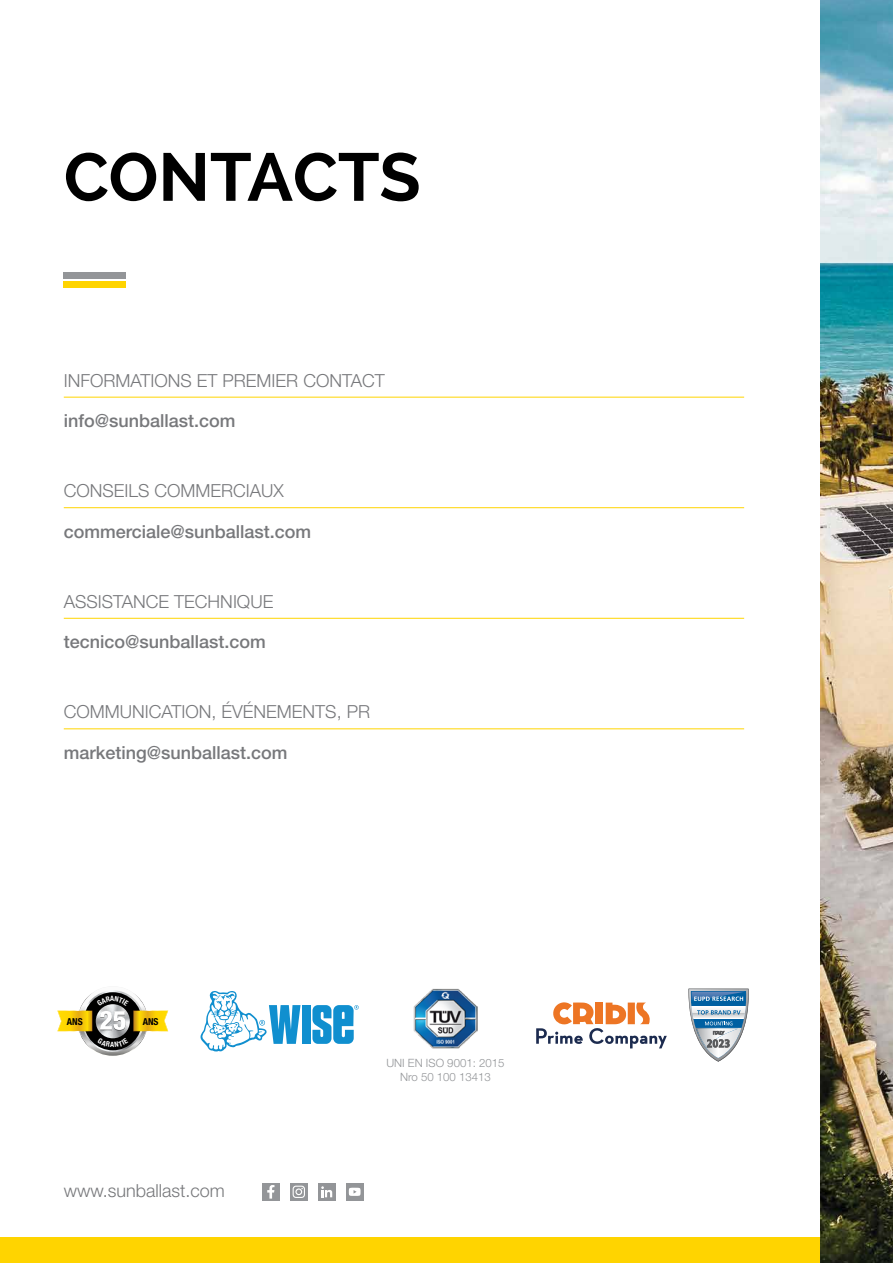
<style>
.page{position:relative;width:893px;height:1263px;background:#fff}
.page>*{position:absolute;margin:0;border:0;box-sizing:border-box;transform-origin:0 0}
.t1{font:700 67.5px "Raleway";letter-spacing:-.005em;color:#000}
.t2{font:300 18px "Helvetica Neue LT Pro";color:#77787b}
.t3{font:500 18px "Helvetica Neue LT Pro";color:#77787b}
.t4{font:300 11.4px/13.6px "Helvetica Neue LT Pro";color:#939598;text-align:center}
.t5{font:700 condensed 9.6px "Helvetica Neue LT Pro";color:#000}
</style>
<div class="page">
<div style="left:0;top:1237px;width:893px;height:26px;background:#ffd400"></div>
<hr style="left:64px;top:397px;width:680px;height:1px;background:#ffd500">
<hr style="left:64px;top:507px;width:680px;height:1px;background:#ffd500">
<hr style="left:64px;top:618px;width:680px;height:1px;background:#ffd500">
<hr style="left:64px;top:728px;width:680px;height:1px;background:#ffd500">
<div style="left:64px;top:281px;width:62px;height:6px;background:#ffd400"></div>
<div style="left:64px;top:273px;width:62px;height:6px;background:#939598"></div>
<div style="left:262px;top:1183px;width:17px;height:17px;background:#939598"></div>
<svg style="left:267px;top:1185px;width:7px;height:13px"></svg>
<svg style="left:290px;top:1183px;width:17px;height:17px"></svg>
<svg style="left:293px;top:1186px;width:12px;height:12px"></svg>
<div style="left:318px;top:1183px;width:17px;height:17px;background:#939598"></div>
<svg style="left:321px;top:1186px;width:11px;height:11px"></svg>
<div style="left:346px;top:1183px;width:17px;height:17px;background:#939598"></div>
<svg style="left:349px;top:1187px;width:12px;height:9px"></svg>
<img style="left:821px;top:0;width:72px;height:1263px">
<img style="left:413px;top:988px;width:65px;height:60px">
<svg style="left:688px;top:988px;width:61px;height:74px"></svg>
<svg style="left:536px;top:1002px;width:131px;height:46px"></svg>
<svg style="left:201px;top:991px;width:99px;height:61px"></svg>
<div style="left:302px;top:1005px;width:9px;height:39px;background:#108fcf"></div>
<svg style="left:312px;top:1005px;width:47px;height:39px"></svg>
<svg style="left:57px;top:990px;width:111px;height:66px"></svg>
<h1 class="t1" style="left:64px;top:138px;width:358px">CONTACTS</h1>
<p class="t2" style="left:64px;top:369px;width:323px">INFORMATIONS ET PREMIER CONTACT</p>
<p class="t3" style="left:64px;top:410px;width:173px">info@sunballast.com</p>
<p class="t2" style="left:64px;top:480px;width:222px">CONSEILS COMMERCIAUX</p>
<p class="t3" style="left:64px;top:521px;width:249px">commerciale@sunballast.com</p>
<p class="t2" style="left:64px;top:590px;width:211px">ASSISTANCE TECHNIQUE</p>
<p class="t3" style="left:64px;top:631px;width:204px">tecnico@sunballast.com</p>
<p class="t2" style="left:64px;top:701px;width:308px">COMMUNICATION, ÉVÉNEMENTS, PR</p>
<p class="t3" style="left:64px;top:742px;width:225px">marketing@sunballast.com</p>
<p class="t5" style="left:67px;top:1016px;width:17px">ANS</p>
<p class="t5" style="left:143px;top:1015px;width:17px">ANS</p>
<p class="t2" style="left:64px;top:1180px;width:163px">www.sunballast.com</p>
<p class="t4" style="left:386px;top:1056px;width:119px">UNI EN ISO 9001: 2015<br>Nro 50 100 13413</p>
</div>
